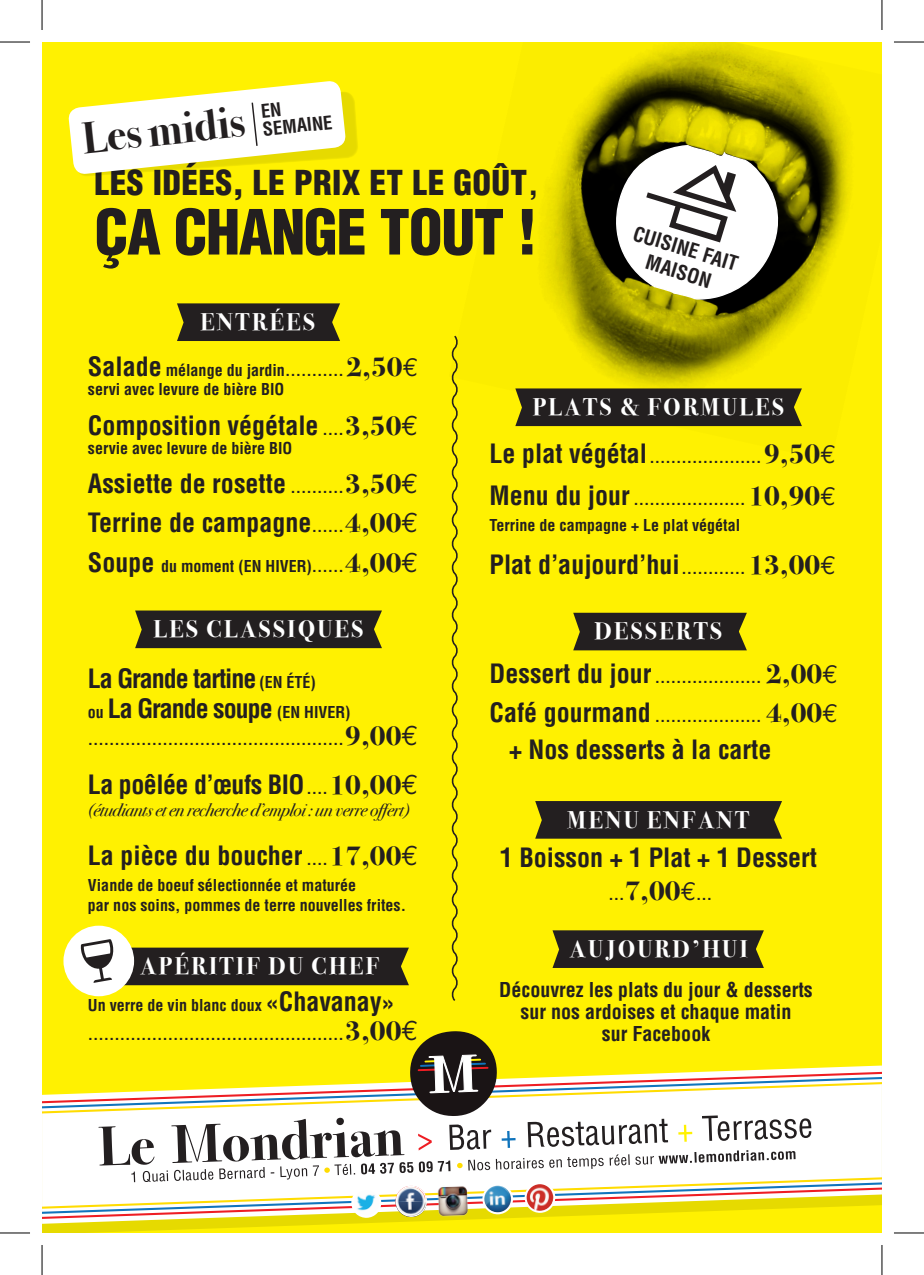
<style>
.page{position:relative;width:924px;height:1275px;background:#fff}
.page>*{position:absolute;margin:0;border:0;box-sizing:border-box;transform-origin:0 0}
.t1{font:900 condensed 60.8px "Helvetica";letter-spacing:-.02em;color:#231f20}
.t2{font:700 43.2px "Bodoni Svty Two OSITCTT";color:#231f20}
.t3{font:900 condensed 33.6px "Helvetica";letter-spacing:.01em;color:#231f20}
.t4{font:700 condensed 26px/39.2px "Helvetica";color:#231f20}
.t5{font:700 condensed 26px/30px "Helvetica";letter-spacing:-.04em;color:#231f20}
.t6{font:700 condensed 26px "Helvetica";letter-spacing:-.02em;color:#231f20}
.t7{font:700 24px "Bodoni Svty Two ITCTT";letter-spacing:.1em;color:#fff}
.t8{font:700 condensed 20px/22px "Helvetica";color:#231f20;text-align:center}
.t9{font:700 condensed 18.4px/18px "Helvetica";color:#231f20}
.t10{font:italic 18px "Bodoni Svty Two ITCTT";letter-spacing:-.02em;color:#231f20}
.t11{font:700 condensed 16px/19.2px "Helvetica";color:#231f20}
.s1{font-weight:700}
.s2{font-size:26px}
.s3{font-family:"Bodoni Svty Two ITCTT";font-stretch:normal;font-size:28px}
.s4{font-family:"Euro Mono";font-weight:400;font-stretch:normal;font-size:26px}
.s5{font-size:16px}
.s6{font-family:"Euro Mono";font-weight:400;font-stretch:normal;font-size:28px}
.s7{font-family:"Euro Mono";font-weight:400;font-stretch:normal}
</style>
<div class="page">
<div style="left:42px;top:42px;width:839px;height:1191px;background:#fff101"></div>
<svg style="left:42px;top:1223px;width:317px;height:10px;fill:#e6da00"></svg>
<img style="left:515px;top:42px;width:336px;height:385px">
<svg style="left:612px;top:145px;width:168px;height:155px;background:#c3c2af"></svg>
<svg style="left:177px;top:303px;width:163px;height:38px;background:#2e2a1e"></svg>
<div style="left:135px;top:610px;width:247px;height:38px;background:#231f20"></div>
<div style="left:535px;top:801px;width:246px;height:37px;background:#231f20"></div>
<div style="left:552px;top:930px;width:211px;height:38px;background:#231f20"></div>
<div style="left:515px;top:388px;width:286px;height:38px;background:#231f20"></div>
<div style="left:573px;top:613px;width:173px;height:37px;background:#231f20"></div>
<svg style="left:451px;top:335px;width:7px;height:666px"></svg>
<svg style="left:42px;top:1031px;width:839px;height:191px"></svg>
<svg style="left:68px;top:81px;width:290px;height:95px"></svg>
<div style="left:63px;top:925px;width:71px;height:71px;background:#fff;border-radius:50%"></div>
<svg style="left:81px;top:939px;width:328px;height:46px"></svg>
<hr style="left:0;top:42px;width:30px;height:1px;background:#000">
<hr style="left:893px;top:42px;width:30px;height:1px;background:#000">
<hr style="left:0;top:1232px;width:30px;height:1px;background:#000">
<hr style="left:893px;top:1232px;width:30px;height:1px;background:#000">
<hr style="left:42px;top:0;width:1px;height:30px;background:#000">
<hr style="left:42px;top:1245px;width:1px;height:30px;background:#000">
<hr style="left:881px;top:0;width:1px;height:30px;background:#000">
<hr style="left:881px;top:1245px;width:1px;height:30px;background:#000">
<h2 class="t2" style="left:80px;top:113px;width:164px;rotate:-6deg">Les midis</h2>
<p class="t9" style="left:260px;top:102px;width:71px;rotate:-6deg">EN<br>SEMAINE</p>
<h3 class="t3" style="left:94px;top:161px;width:445px">LES IDÉES, LE PRIX ET LE GOÛT<span class="s1">,</span></h3>
<h1 class="t1" style="left:94px;top:194px;width:444px">ÇA CHANGE TOUT !</h1>
<h3 class="t7" style="left:200px;top:302px;width:116px">ENTRÉES</h3>
<p class="t8" style="left:637px;top:221px;width:110px;line-height:23.8px;rotate:17deg">CUISINE FAIT<br>MAISON</p>
<p class="t11" style="left:88px;top:361px;width:332px"><span class="s2">Salade</span> mélange du jardin........... <span class="s3">2,50</span><span class="s4">E </span>servi avec levure de bière BIO</p>
<h3 class="t4" style="left:88px;top:405px;width:332px">Composition végétale <span class="s5">....</span><span class="s3">3,50</span><span class="s6">E</span></h3>
<p class="t11" style="left:88px;top:438px;width:206px">servie avec levure de bière BIO</p>
<h3 class="t4" style="left:88px;top:464px;width:332px">Assiette de rosette <span class="s5">..........</span><span class="s3">3,50</span><span class="s6">E<br></span>Terrine de campagne<span class="s5">......</span><span class="s3">4,00</span><span class="s6">E</span></h3>
<p class="t11" style="left:88px;top:556px;width:332px"><span class="s2">Soupe</span> du moment (EN HIVER)......<span class="s3">4,00</span><span class="s6">E</span></p>
<h3 class="t7" style="left:153px;top:609px;width:211px">LES CLASSIQUES</h3>
<h3 class="t5" style="left:88px;top:663px;width:264px">La Grande tartine <span class="s5">(EN ÉTÉ)<br>ou</span> La Grande soupe <span class="s5">(EN HIVER)</span></h3>
<p class="t11" style="left:88px;top:729px;width:331px">................................................<span class="s3">9,00</span><span class="s6">E</span></p>
<h3 class="t6" style="left:88px;top:768px;width:332px">La poêlée d’œufs BIO <span class="s5">....</span><span class="s3">10,00</span><span class="s6">E</span></h3>
<p class="t10" style="left:88px;top:794px;width:323px">(étudiants et en recherche d’emploi : un verre offert)</p>
<h3 class="t4" style="left:88px;top:836px;width:332px">La pièce du boucher <span class="s5">....</span><span class="s3">17,00</span><span class="s6">E</span></h3>
<p class="t11" style="left:88px;top:875px;width:319px;line-height:20px">Viande de boeuf sélectionnée et maturée<br>par nos soins, pommes de terre nouvelles frites.</p>
<h3 class="t7" style="left:140px;top:946px;width:240px">APÉRITIF DU CHEF</h3>
<p class="t11" style="left:88px;top:990px;width:332px;line-height:29.6px">Un verre de vin blanc doux <span class="s2">«Chavanay» </span>................................................<span class="s3">3,00</span><span class="s6">E</span></p>
<h3 class="t7" style="left:532px;top:387px;width:253px">PLATS &amp; FORMULES</h3>
<p class="t11" style="left:489px;top:447px;width:348px"><span class="s2">Le plat végétal</span>..................... <span class="s3">9,50</span><span class="s4">E</span></p>
<p class="t11" style="left:489px;top:486px;width:348px;line-height:26px"><span class="s2">Menu du jour</span> ..................... <span class="s3">10,90</span><span class="s4">E<br></span>Terrine de campagne + Le plat végétal</p>
<h3 class="t4" style="left:489px;top:545px;width:348px">Plat d’aujourd’hui<span class="s5">............</span> <span class="s3">13,00</span><span class="s7">E</span></h3>
<h3 class="t7" style="left:594px;top:611px;width:129px">DESSERTS</h3>
<p class="t11" style="left:489px;top:667px;width:350px"><span class="s2">Dessert du jour</span> .................... <span class="s3">2,00</span><span class="s4">E</span></p>
<p class="t11" style="left:489px;top:706px;width:350px"><span class="s2">Café gourmand</span> .................... <span class="s3">4,00</span><span class="s4">E</span></p>
<h3 class="t4" style="left:509px;top:730px;width:264px">+ Nos desserts à la carte</h3>
<h3 class="t7" style="left:567px;top:800px;width:183px">MENU ENFANT</h3>
<h3 class="t4" style="left:499px;top:837px;width:319px">1 Boisson + 1 Plat + 1 Dessert</h3>
<p class="t11" style="left:608px;top:884px;width:105px">...<span class="s3">7,00</span><span class="s4">E</span>...</p>
<h3 class="t7" style="left:569px;top:929px;width:180px">AUJOURD’HUI</h3>
<p class="t8" style="left:499px;top:979px;width:315px">Découvrez les plats du jour &amp; desserts sur nos ardoises et chaque matin<br>sur Facebook</p>
</div>
